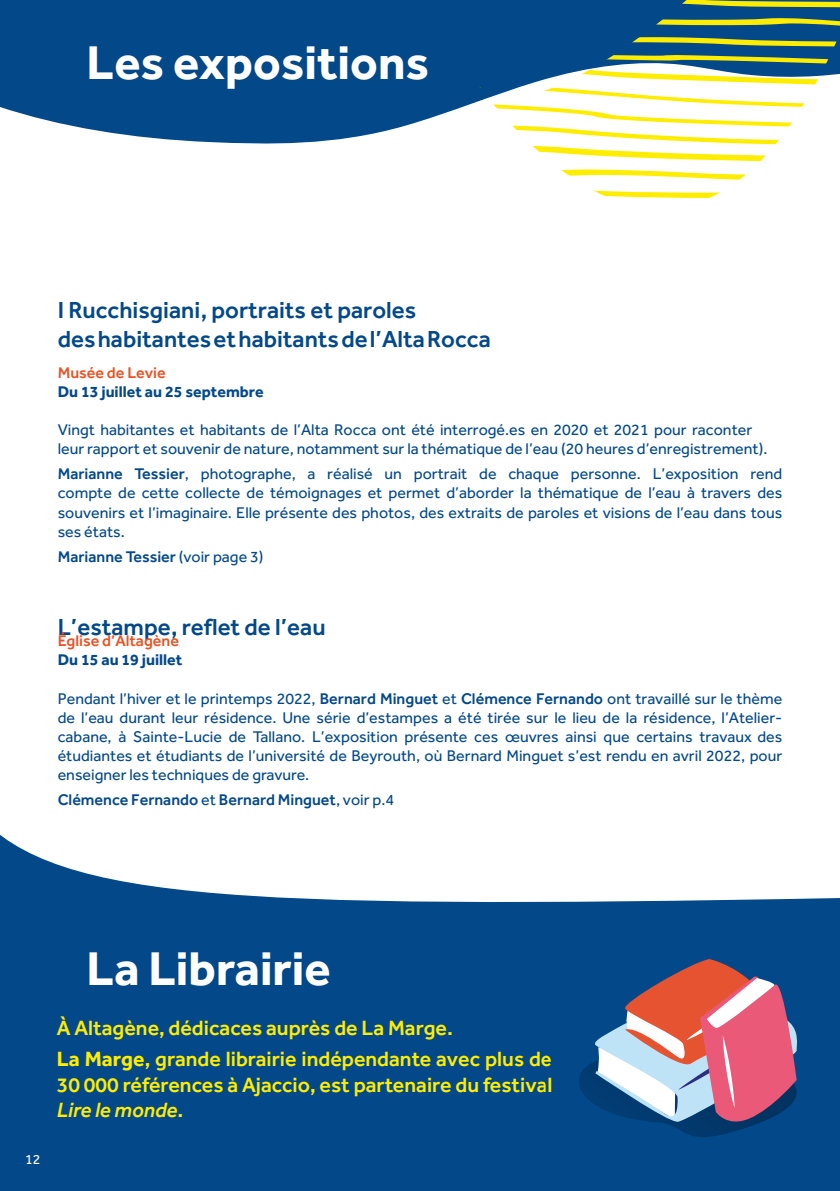
<style>
.page{position:relative;width:840px;height:1191px;background:#fff}
.page>*{position:absolute;margin:0;border:0;box-sizing:border-box;transform-origin:0 0}
.t1{font:700 49px "Effra";color:#fff}
.t2{font:500 24px/28.8px "Effra";color:#034889}
.t3{font:500 21.4px/25.6px "Effra";color:#ffed00;text-align:justify}
.t4{font:16px/19.2px "Effra";color:#034889;text-align:justify}
.t5{font:500 16px "Effra";color:#034889}
.t6{font:700 16px/19.2px "Effra";color:#034889}
.t7{font:500 16px "Effra";color:#e95326}
.t8{font:14px "Effra";color:#fff}
.s1{font-weight:500;color:#e95326}
.s2{font-weight:500}
.s3{font-weight:400}
.s4{font-weight:700}
.s5{font-style:italic}
</style>
<div class="page">
<svg style="left:0;top:0;width:479px;height:144px;fill:#034889"></svg>
<svg style="left:479px;top:0;width:360px;height:198px"></svg>
<svg style="left:0;top:835px;width:839px;height:356px;fill:#034889"></svg>
<img style="left:576px;top:1052px;width:222px;height:85px">
<svg style="left:591px;top:959px;width:208px;height:169px"></svg>
<p class="t1" style="left:86px;top:33px;width:344px">Les expositions</p>
<p class="t2" style="left:58px;top:295px;width:434px">I Rucchisgiani, portraits et paroles<br>des habitantes et habitants de l’Alta Rocca</p>
<p class="t6" style="left:58px;top:362px;width:207px"><span class="s1">Musée de Levie<br></span>Du 13 juillet au 25 septembre</p>
<p class="t4" style="left:58px;top:420px;width:711px">Vingt habitantes et habitants de l’Alta Rocca ont été interrogé.es en 2020 et 2021 pour raconter leur rapport et souvenir de nature, notamment sur la thématique de l’eau (20 heures d’enregistrement).</p>
<p class="t4" style="left:58px;top:464px;width:725px"><span class="s2">Marianne Tessier</span>, photographe, a réalisé un portrait de chaque personne. L’exposition rend compte de cette collecte de témoignages et permet d’aborder la thématique de l’eau à travers des souvenirs et l’imaginaire. Elle présente des photos, des extraits de paroles et visions de l’eau dans tous ses états.</p>
<p class="t5" style="left:58px;top:547px;width:207px">Marianne Tessier <span class="s3">(voir page 3)</span></p>
<p class="t2" style="left:58px;top:612px;width:269px">L’estampe, reflet de l’eau</p>
<p class="t7" style="left:58px;top:631px;width:123px">Église d’Altagène</p>
<p class="t6" style="left:58px;top:650px;width:126px">Du 15 au 19 juillet</p>
<p class="t4" style="left:58px;top:688px;width:725px">Pendant l’hiver et le printemps 2022, <span class="s2">Bernard Minguet</span> et <span class="s2">Clémence Fernando</span> ont travaillé sur le thème de l’eau durant leur résidence. Une série d’estampes a été tirée sur le lieu de la résidence, l’Atelier&shy;cabane, à Sainte-Lucie de Tallano. L’exposition présente ces œuvres ainsi que certains travaux des étudiantes et étudiants de l’université de Beyrouth, où Bernard Minguet s’est rendu en avril 2022, pour enseigner les techniques de gravure.</p>
<p class="t5" style="left:58px;top:790px;width:338px">Clémence Fernando <span class="s3">et</span> Bernard Minguet<span class="s3">, voir p.4</span></p>
<p class="t8" style="left:25px;top:1151px;width:17px">12</p>
<p class="t1" style="left:86px;top:939px;width:245px">La Librairie</p>
<p class="t3" style="left:57px;top:1014px;width:397px">À Altagène, dédicaces auprès de La Marge.</p>
<p class="t3" style="left:57px;top:1045px;width:497px"><span class="s4">La Marge</span>, grande librairie indépendante avec plus de 30 000 références à Ajaccio, est partenaire du festival <span class="s5">Lire le monde</span>.</p>
</div>
